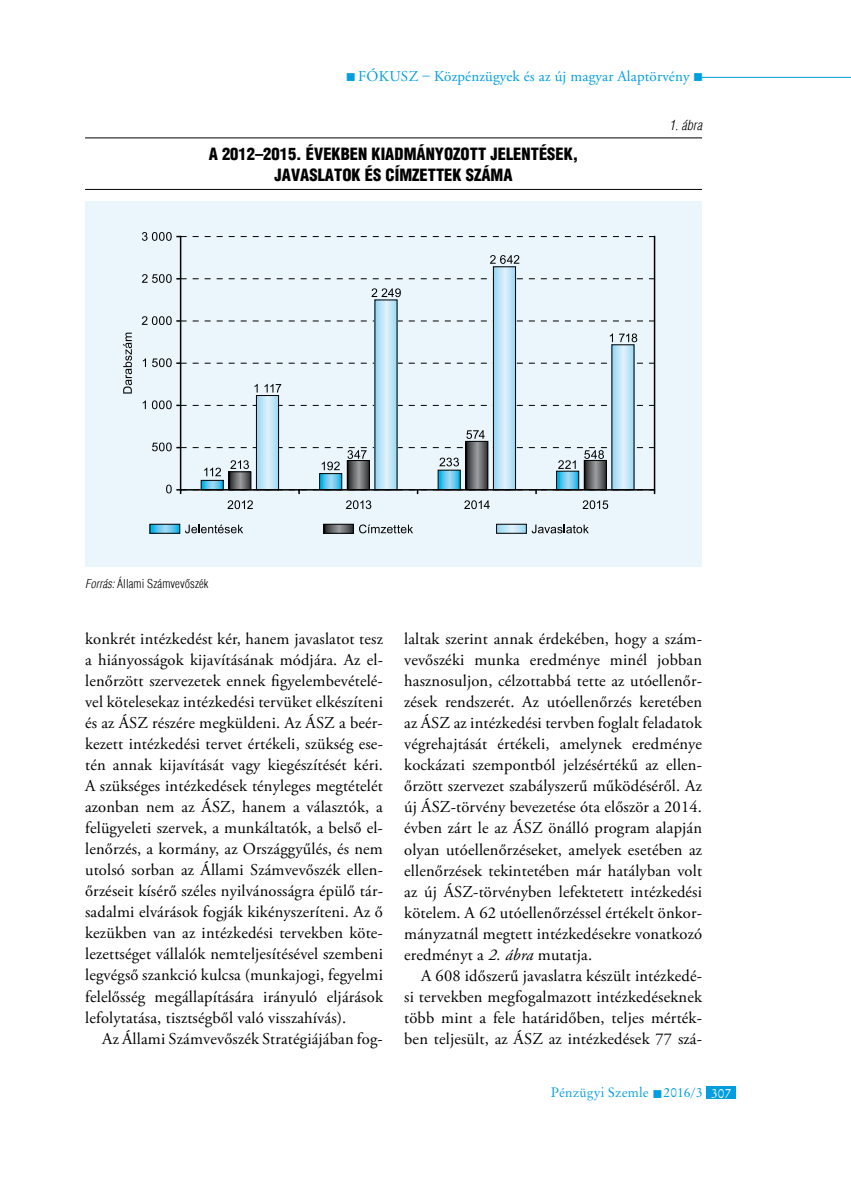
<style>
.page{position:relative;width:851px;height:1191px;background:#fff}
.page>*{position:absolute;margin:0;border:0;box-sizing:border-box;transform-origin:0 0}
.t1{font:16.5px/21px "Adobe Garamond Pro";letter-spacing:.01em;color:#000;text-align:justify}
.t2{font:900 condensed 16.5px/21px "H Helvetica";color:#000;text-align:center}
.t3{font:15px "Adobe Garamond Pro";letter-spacing:.01em;color:#009ee0}
.t4{font:13.5px "Original Garamond HU Normal";letter-spacing:.01em;color:#009ee0}
.t5{font:italic 300 condensed 13.5px "H Helvetica";color:#000}
.t6{font:300 condensed 12px "H Helvetica";letter-spacing:.01em;color:#000}
.s1{font-style:italic}
.s2{color:#fff}
</style>
<div class="page">
<hr style="left:702px;top:77px;width:148px;height:1px;background:#009ee0">
<div style="left:706px;top:1086px;width:30px;height:13px;background:#009ee0"></div>
<hr style="left:85px;top:137px;width:617px;height:1px;background:#000">
<hr style="left:85px;top:189px;width:617px;height:1px;background:#000">
<div style="left:85px;top:201px;width:617px;height:366px;background:#ebf6fc"></div>
<svg style="left:258px;top:397px;width:19px;height:87px"></svg>
<div style="left:256px;top:395px;width:23px;height:95px;border:1px solid #000"></div>
<svg style="left:376px;top:302px;width:19px;height:182px;background:#c1e5f7"></svg>
<svg style="left:495px;top:268px;width:18px;height:216px;background:#c2e6f7"></svg>
<div style="left:493px;top:266px;width:22px;height:224px;border:1px solid #000"></div>
<svg style="left:613px;top:346px;width:19px;height:138px"></svg>
<svg style="left:230px;top:476px;width:19px;height:8px"></svg>
<div style="left:228px;top:471px;width:23px;height:19px;border:1px solid #000"></div>
<svg style="left:349px;top:476px;width:18px;height:8px"></svg>
<div style="left:347px;top:460px;width:22px;height:30px;border:1px solid #000"></div>
<svg style="left:467px;top:476px;width:19px;height:8px"></svg>
<div style="left:465px;top:441px;width:23px;height:49px;border:1px solid #000"></div>
<svg style="left:586px;top:476px;width:18px;height:8px"></svg>
<div style="left:584px;top:460px;width:22px;height:30px;border:1px solid #000"></div>
<svg style="left:203px;top:482px;width:18px;height:2px"></svg>
<div style="left:201px;top:480px;width:22px;height:10px;border:1px solid #000"></div>
<svg style="left:321px;top:476px;width:19px;height:8px"></svg>
<div style="left:319px;top:473px;width:23px;height:17px;border:1px solid #000"></div>
<svg style="left:440px;top:476px;width:18px;height:8px"></svg>
<svg style="left:558px;top:476px;width:19px;height:8px"></svg>
<div style="left:556px;top:471px;width:23px;height:19px;border:1px solid #000"></div>
<hr style="left:180px;top:236px;width:1px;height:254px;background:#000">
<hr style="left:653px;top:236px;width:2px;height:254px;background:#000">
<svg style="left:498px;top:526px;width:26px;height:5px"></svg>
<svg style="left:325px;top:526px;width:26px;height:5px"></svg>
<div style="left:323px;top:524px;width:30px;height:9px;border:1px solid #000"></div>
<svg style="left:152px;top:526px;width:26px;height:5px"></svg>
<div style="left:150px;top:524px;width:30px;height:9px;border:1px solid #000"></div>
<svg style="left:227px;top:500px;width:26px;height:9px"></svg>
<svg style="left:346px;top:500px;width:25px;height:9px"></svg>
<svg style="left:464px;top:500px;width:25px;height:9px"></svg>
<svg style="left:582px;top:500px;width:26px;height:9px"></svg>
<svg style="left:185px;top:524px;width:58px;height:9px"></svg>
<svg style="left:359px;top:524px;width:54px;height:9px"></svg>
<svg style="left:531px;top:524px;width:57px;height:9px"></svg>
<svg style="left:166px;top:484px;width:489px;height:10px"></svg>
<svg style="left:152px;top:430px;width:502px;height:46px"></svg>
<svg style="left:143px;top:400px;width:3px;height:9px"></svg>
<svg style="left:152px;top:400px;width:502px;height:9px"></svg>
<svg style="left:143px;top:358px;width:3px;height:9px"></svg>
<svg style="left:152px;top:358px;width:502px;height:9px"></svg>
<svg style="left:142px;top:316px;width:512px;height:9px"></svg>
<svg style="left:142px;top:232px;width:512px;height:9px"></svg>
<svg style="left:123px;top:333px;width:9px;height:60px"></svg>
<svg style="left:254px;top:384px;width:4px;height:8px"></svg>
<svg style="left:264px;top:384px;width:17px;height:8px"></svg>
<svg style="left:142px;top:274px;width:512px;height:23px"></svg>
<svg style="left:490px;top:255px;width:29px;height:9px"></svg>
<svg style="left:609px;top:333px;width:4px;height:9px"></svg>
<svg style="left:619px;top:333px;width:18px;height:9px"></svg>
<p class="t3" style="left:346px;top:67px;width:359px">■ fókusz – Közpénzügyek és az új magyar Alaptörvény ■</p>
<p class="t2" style="left:209px;top:143px;width:371px">A 2012–2015. ÉVEKBEN KIADMÁNYOZOTT JELENTÉSEK,<br>JAVASLATOK ÉS CÍMZETTEK SZÁMA</p>
<p class="t5" style="left:669px;top:117px;width:35px">1. ábra</p>
<p class="t6" style="left:85px;top:577px;width:125px"><span class="s1">Forrás:</span> Állami Számvevőszék</p>
<p class="t1" style="left:85px;top:629px;width:300px">konkrét intézkedést kér, hanem javaslatot tesz a hiányosságok kijavításának módjára. Az el&shy;lenőrzött szervezetek ennek figyelembevételé&shy;vel kötelesekaz intézkedési tervüket elkészíteni és az ÁSZ részére megküldeni. Az ÁSZ a beér&shy;kezett intézkedési tervet értékeli, szükség ese&shy;tén annak kijavítását vagy kiegészítését kéri.<br>A szükséges intézkedések tényleges megtételét azonban nem az ÁSZ, hanem a választók, a felügyeleti szervek, a munkáltatók, a belső el&shy;lenőrzés, a kormány, az Országgyűlés, és nem utolsó sorban az Állami Számvevőszék ellen&shy;őrzéseit kísérő széles nyilvánosságra épülő tár&shy;sadalmi elvárások fogják kikényszeríteni. Az ő kezükben van az intézkedési tervekben köte&shy;lezettséget vállalók nemteljesítésével szembeni legvégső szankció kulcsa (munkajogi, fegyelmi felelősség megállapítására irányuló eljárások lefolytatása, tisztségből való visszahívás).</p>
<p class="t1" style="left:102px;top:1028px;width:282px">Az Állami Számvevőszék Stratégiájában fog-</p>
<p class="t1" style="left:404px;top:629px;width:299px">laltak szerint annak érdekében, hogy a szám&shy;vevőszéki munka eredménye minél jobban hasznosuljon, célzottabbá tette az utóellenőr&shy;zések rendszerét. Az utóellenőrzés keretében az ÁSZ az intézkedési tervben foglalt feladatok végrehajtását értékeli, amelynek eredménye kockázati szempontból jelzésértékű az ellen&shy;őrzött szervezet szabályszerű működéséről. Az új ÁSZ-törvény bevezetése óta először a 2014. évben zárt le az ÁSZ önálló program alapján olyan utóellenőrzéseket, amelyek esetében az ellenőrzések tekintetében már hatályban volt az új ÁSZ-törvényben lefektetett intézkedési kötelem. A 62 utóellenőrzéssel értékelt önkor&shy;mányzatnál megtett intézkedésekre vonatkozó eredményt a <span class="s1">2. ábra</span> mutatja.</p>
<p class="t1" style="left:404px;top:965px;width:299px;text-indent:17px">A 608 időszerű javaslatra készült intézkedé&shy;si tervekben megfogalmazott intézkedéseknek több mint a fele határidőben, teljes mérték&shy;ben teljesült, az ÁSZ az intézkedések 77 szá-</p>
<p class="t4" style="left:550px;top:1084px;width:182px">Pénzügyi Szemle ■ 2016/3 <span class="s2">307</span></p>
</div>
